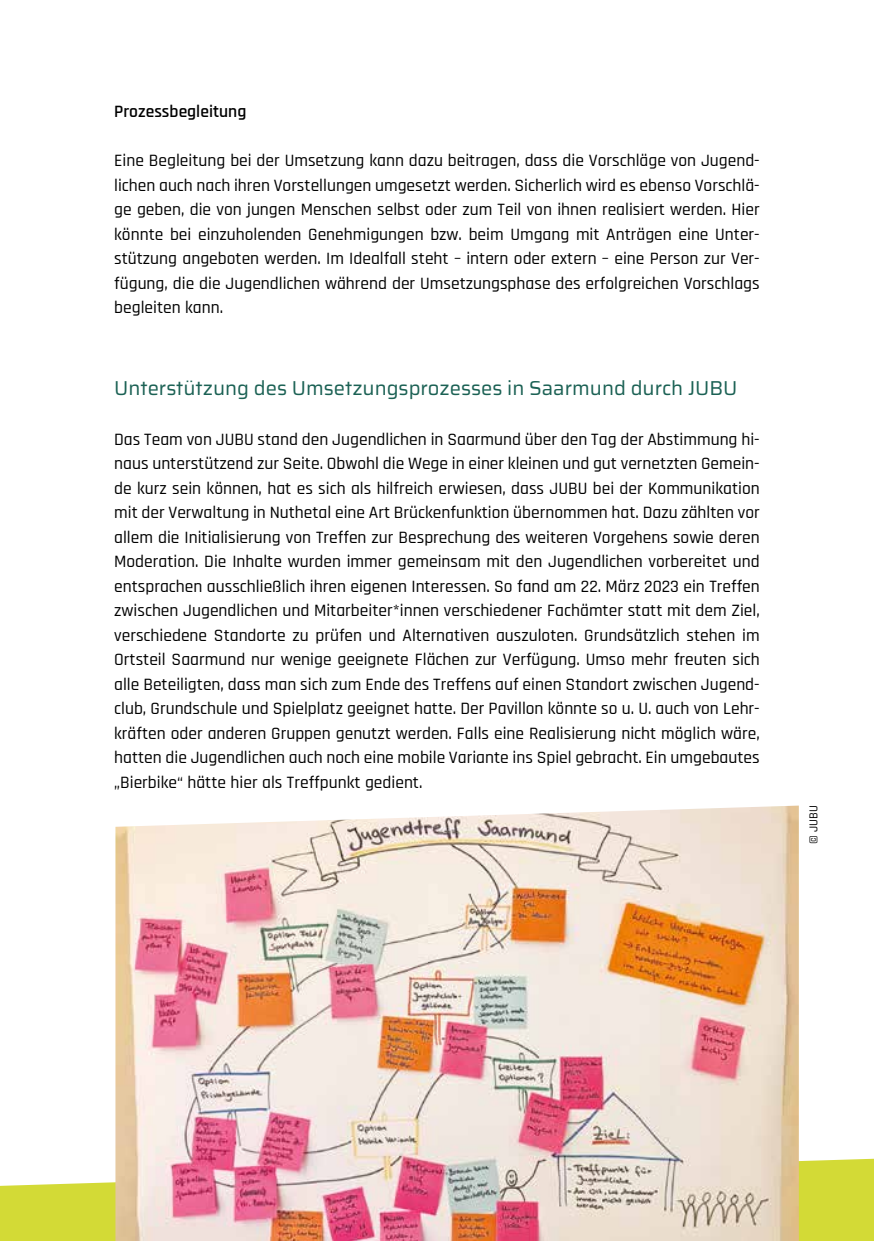
<style>
.page{position:relative;width:874px;height:1241px;background:#fff}
.page>*{position:absolute;margin:0;border:0;box-sizing:border-box;transform-origin:0 0}
.t1{font:20.12px "Saira";color:#1b6154}
.t2{font:500 17.5px/24.5px "Rajdhani";color:#000;text-align:justify}
.t3{font:600 17.5px "Rajdhani";color:#000}
.t4{font:500 12.25px "Rajdhani";color:#000}
</style>
<div class="page">
<svg style="left:0;top:1151px;width:873px;height:89px;fill:#d3da36"></svg>
<img style="left:115px;top:805px;width:683px;height:435px">
<p class="t3" style="left:114px;top:101px;width:134px">Prozessbegleitung</p>
<p class="t2" style="left:114px;top:149px;width:646px">Eine Begleitung bei der Umsetzung kann dazu beitragen, dass die Vorschläge von Jugend&shy;lichen auch nach ihren Vorstellungen umgesetzt werden. Sicherlich wird es ebenso Vorschlä&shy;ge geben, die von jungen Menschen selbst oder zum Teil von ihnen realisiert werden. Hier könnte bei einzuholenden Genehmigungen bzw. beim Umgang mit Anträgen eine Unter&shy;stützung angeboten werden. Im Idealfall steht – intern oder extern – eine Person zur Ver&shy;fügung, die die Jugendlichen während der Umsetzungsphase des erfolgreichen Vorschlags begleiten kann.</p>
<p class="t1" style="left:114px;top:373px;width:624px">Unterstützung des Umsetzungsprozesses in Saarmund durch JUBU</p>
<p class="t2" style="left:114px;top:427px;width:646px">Das Team von JUBU stand den Jugendlichen in Saarmund über den Tag der Abstimmung hi&shy;naus unterstützend zur Seite. Obwohl die Wege in einer kleinen und gut vernetzten Gemein&shy;de kurz sein können, hat es sich als hilfreich erwiesen, dass JUBU bei der Kommunikation mit der Verwaltung in Nuthetal eine Art Brückenfunktion übernommen hat. Dazu zählten vor allem die Initialisierung von Treffen zur Besprechung des weiteren Vorgehens sowie deren Moderation. Die Inhalte wurden immer gemeinsam mit den Jugendlichen vorbereitet und entsprachen ausschließlich ihren eigenen Interessen. So fand am 22. März 2023 ein Treffen zwischen Jugendlichen und Mitarbeiter*innen verschiedener Fachämter statt mit dem Ziel, verschiedene Standorte zu prüfen und Alternativen auszuloten. Grundsätzlich stehen im Ortsteil Saarmund nur wenige geeignete Flächen zur Verfügung. Umso mehr freuten sich alle Beteiligten, dass man sich zum Ende des Treffens auf einen Standort zwischen Jugend&shy;club, Grundschule und Spielplatz geeignet hatte. Der Pavillon könnte so u. U. auch von Lehr&shy;kräften oder anderen Gruppen genutzt werden. Falls eine Realisierung nicht möglich wäre, hatten die Jugendlichen auch noch eine mobile Variante ins Spiel gebracht. Ein umgebautes „Bierbike“ hätte hier als Treffpunkt gedient.</p>
<p class="t4" style="left:806px;top:843px;width:40px;rotate:-90deg">© JUBU</p>
</div>
